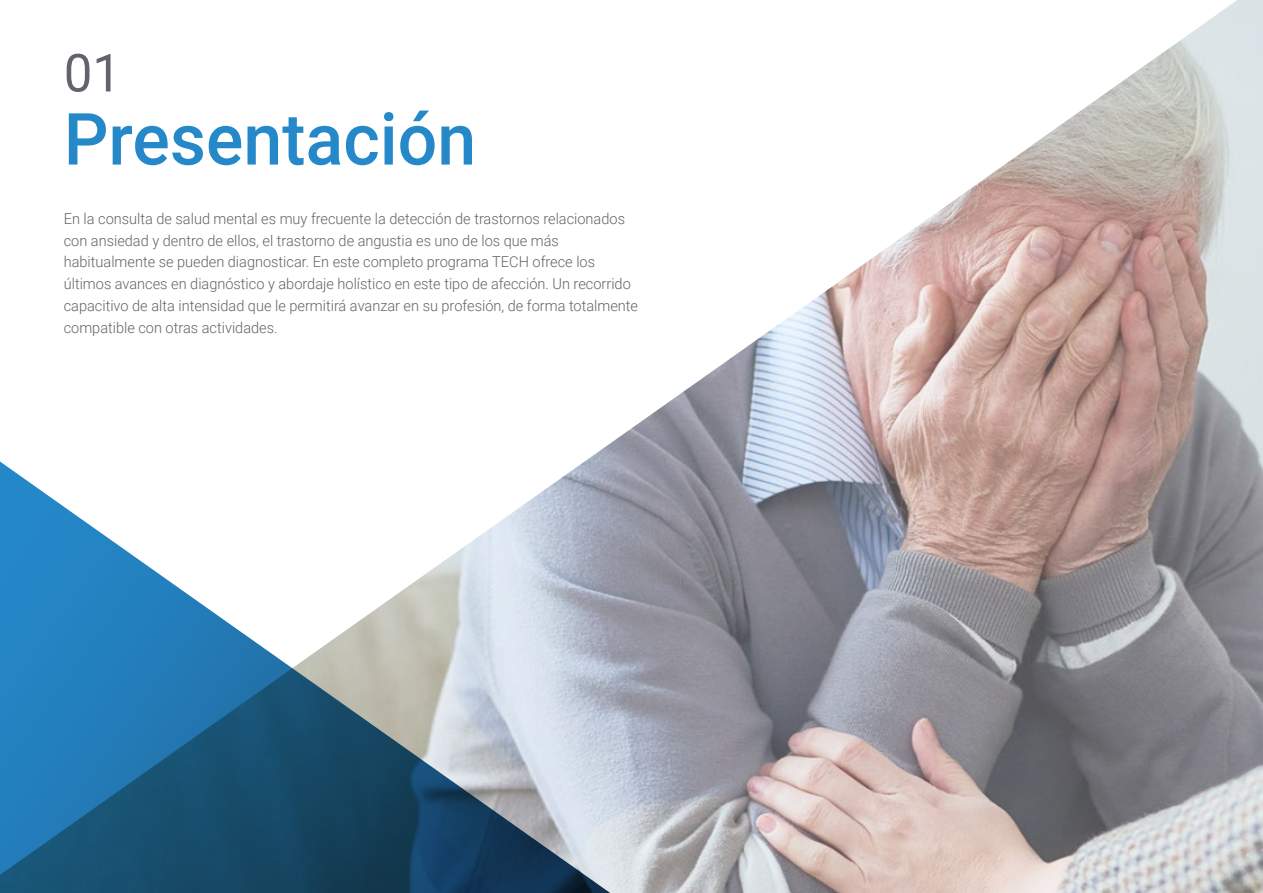
<style>
.page{position:relative;width:1263px;height:893px;background:#fff}
.page>*{position:absolute;margin:0;border:0;box-sizing:border-box;transform-origin:0 0}
.t1{font:500 72px "Roboto";color:#2488c9}
.t2{font:52.5px "Roboto";color:#61646a}
.t3{font:300 15px/21.8px "Roboto";color:#61646a}
</style>
<div class="page">
<img style="left:607px;top:0;width:656px;height:893px">
<svg style="left:0;top:446px;width:640px;height:447px"></svg>
<h2 class="t2" style="left:64px;top:36px;width:59px">01</h2>
<h1 class="t1" style="left:64px;top:89px;width:414px">Presentación</h1>
<p class="t3" style="left:64px;top:207px;width:576px">En la consulta de salud mental es muy frecuente la detección de trastornos relacionados con ansiedad y dentro de ellos, el trastorno de angustia es uno de los que más habitualmente se pueden diagnosticar. En este completo programa TECH ofrece los últimos avances en diagnóstico y abordaje holístico en este tipo de afección. Un recorrido capacitivo de alta intensidad que le permitirá avanzar en su profesión, de forma totalmente compatible con otras actividades.</p>
</div>
